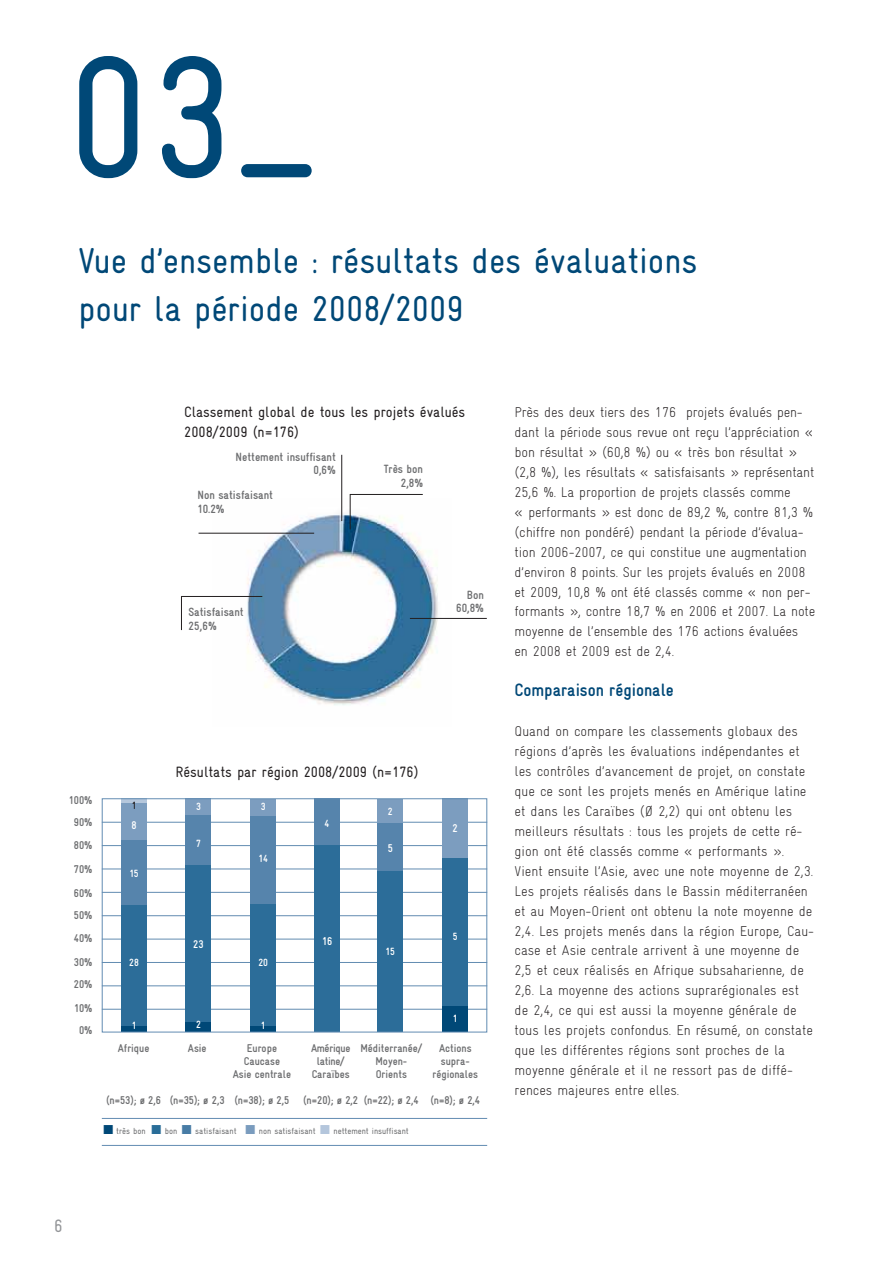
<style>
.page{position:relative;width:893px;height:1263px;background:#fff}
.page>*{position:absolute;margin:0;border:0;box-sizing:border-box;transform-origin:0 0}
.t1{font:condensed 174px "Gravur";color:#004877}
.t2{font:condensed 36px/48px "Gravur";color:#004877}
.t3{font:700 condensed 18px "Gravur";color:#004877}
.t4{font:condensed 18px "Gravur";color:#939598}
.t5{font:condensed 15px/20px "Gravur";color:#231f20}
.t6{font:300 condensed 14.25px/20px "Gravur";color:#231f20}
.t7{font:700 condensed 12px/13.5px "Gravur";color:#6d6e70;text-align:right}
.t8{font:700 condensed 11.4px/12.9px "Gravur";color:#6d6e70;text-align:center}
.t9{font:700 condensed 11.4px/12.9px "Gravur";letter-spacing:-.025em;color:#6d6e70;text-align:center}
.t10{font:700 condensed 11.4px "Gravur";color:#fff}
.t11{font:700 condensed 11.25px "Gravur";color:#fff}
.t12{font:700 condensed 10.5px "Gravur";color:#fff}
.t13{font:700 condensed 10.5px "Gravur";color:#231f20}
.t14{font:condensed 8.85px "Gravur";color:#6d6e70}
.s1{color:#004877}
.s2{color:#296d98}
.s3{color:#487ca5}
.s4{color:#7a9cbe}
.s5{color:#b4c6dc}
</style>
<div class="page">
<hr style="left:102px;top:822px;width:385px;height:1px;background:#628cb1">
<hr style="left:102px;top:845px;width:385px;height:1px;background:#628cb1">
<hr style="left:102px;top:869px;width:385px;height:1px;background:#628cb1">
<hr style="left:102px;top:892px;width:385px;height:1px;background:#628cb1">
<hr style="left:102px;top:915px;width:385px;height:1px;background:#628cb1">
<hr style="left:102px;top:939px;width:385px;height:1px;background:#628cb1">
<hr style="left:102px;top:962px;width:385px;height:1px;background:#628cb1">
<hr style="left:102px;top:985px;width:385px;height:1px;background:#628cb1">
<hr style="left:102px;top:1009px;width:385px;height:1px;background:#628cb1">
<img style="left:213px;top:499px;width:238px;height:206px">
<hr style="left:410px;top:618px;width:77px;height:1px;background:#231f20">
<hr style="left:341px;top:455px;width:1px;height:66px;background:#231f20">
<hr style="left:198px;top:533px;width:116px;height:1px;background:#231f20">
<hr style="left:181px;top:596px;width:81px;height:1px;background:#231f20">
<hr style="left:102px;top:1118px;width:385px;height:1px;background:#628cb2">
<hr style="left:102px;top:1145px;width:385px;height:1px;background:#628cb2">
<div style="left:121px;top:803px;width:26px;height:191px;background:#7c9dbf"></div>
<hr style="left:121px;top:799px;width:26px;height:4px;background:#b5c7dc">
<svg style="left:121px;top:1025px;width:26px;height:5px"></svg>
<div style="left:121px;top:840px;width:26px;height:154px;background:#5684ac"></div>
<div style="left:186px;top:799px;width:25px;height:233px;background:#004877"></div>
<div style="left:186px;top:799px;width:25px;height:27px;background:#7c9dbf"></div>
<div style="left:186px;top:816px;width:25px;height:178px;background:#5684ac"></div>
<div style="left:186px;top:865px;width:25px;height:157px;background:#2c6d99"></div>
<div style="left:121px;top:905px;width:26px;height:120px;background:#2c6d99"></div>
<div style="left:442px;top:799px;width:25px;height:195px;background:#7c9dbf"></div>
<div style="left:442px;top:858px;width:25px;height:149px;background:#2c6d99"></div>
<div style="left:442px;top:1006px;width:25px;height:26px;background:#004877"></div>
<div style="left:377px;top:822px;width:26px;height:172px;background:#5684ac"></div>
<div style="left:377px;top:799px;width:26px;height:23px;background:#7c9dbf"></div>
<div style="left:377px;top:871px;width:26px;height:161px;background:#2c6d99"></div>
<div style="left:250px;top:816px;width:25px;height:178px;background:#5684ac"></div>
<div style="left:250px;top:905px;width:25px;height:121px;background:#2c6d99"></div>
<div style="left:314px;top:799px;width:25px;height:195px;background:#5684ac"></div>
<div style="left:314px;top:845px;width:25px;height:187px;background:#2c6d99"></div>
<div style="left:250px;top:1026px;width:25px;height:6px;background:#004877"></div>
<div style="left:250px;top:799px;width:25px;height:17px;background:#7c9dbf"></div>
<svg style="left:349px;top:494px;width:74px;height:36px"></svg>
<div style="left:102px;top:798px;width:385px;height:234px;border:1px solid #628cb2"></div>
<hr style="left:181px;top:596px;width:1px;height:34px;background:#231f20">
<h1 class="t1" style="left:67px;top:51px;width:254px">03_</h1>
<h2 class="t2" style="left:78px;top:241px;width:621px">Vue d’ensemble : résultats des évaluations pour la période 2008/2009</h2>
<p class="t5" style="left:184px;top:403px;width:282px">Classement global de tous les projets évalués<br>2008/2009 (n=176)</p>
<p class="t7" style="left:235px;top:451px;width:102px">Nettement insuffisant<br>0,6%</p>
<p class="t7" style="left:197px;top:490px;width:77px;text-align:left">Non satisfaisant<br>10.2%</p>
<p class="t7" style="left:383px;top:464px;width:41px">Très bon<br>2,8%</p>
<p class="t7" style="left:467px;top:589px;width:19px">Bon</p>
<p class="t7" style="left:188px;top:606px;width:57px">Satisfaisant</p>
<p class="t7" style="left:456px;top:603px;width:29px">60,8%</p>
<p class="t7" style="left:188px;top:620px;width:30px">25,6%</p>
<p class="t8" style="left:69px;top:794px;width:25px">100%</p>
<p class="t8" style="left:74px;top:839px;width:20px">80%</p>
<p class="t8" style="left:74px;top:817px;width:20px">90%</p>
<p class="t8" style="left:74px;top:864px;width:20px">70%</p>
<p class="t8" style="left:74px;top:910px;width:20px">50%</p>
<p class="t8" style="left:74px;top:957px;width:20px">30%</p>
<p class="t8" style="left:74px;top:1003px;width:20px">10%</p>
<p class="t8" style="left:74px;top:887px;width:20px">60%</p>
<p class="t8" style="left:74px;top:932px;width:20px">40%</p>
<p class="t8" style="left:74px;top:979px;width:20px">20%</p>
<p class="t8" style="left:79px;top:1025px;width:15px">0%</p>
<p class="t13" style="left:132px;top:802px;width:6px">1</p>
<p class="t11" style="left:131px;top:821px;width:7px">8</p>
<p class="t12" style="left:129px;top:870px;width:11px">15</p>
<p class="t5" style="left:175px;top:764px;width:245px">Résultats par région 2008/2009 (n=176)</p>
<p class="t12" style="left:196px;top:803px;width:6px">3</p>
<p class="t12" style="left:196px;top:839px;width:6px">7</p>
<p class="t12" style="left:261px;top:802px;width:6px">3</p>
<p class="t12" style="left:258px;top:855px;width:11px">14</p>
<p class="t12" style="left:324px;top:819px;width:6px">4</p>
<p class="t12" style="left:388px;top:807px;width:6px">2</p>
<p class="t10" style="left:387px;top:844px;width:7px">5</p>
<p class="t10" style="left:452px;top:824px;width:7px">2</p>
<p class="t12" style="left:129px;top:958px;width:11px">28</p>
<p class="t11" style="left:193px;top:940px;width:12px">23</p>
<p class="t12" style="left:258px;top:959px;width:11px">20</p>
<p class="t10" style="left:322px;top:937px;width:12px">16</p>
<p class="t12" style="left:385px;top:948px;width:11px">15</p>
<p class="t12" style="left:452px;top:932px;width:6px">5</p>
<p class="t12" style="left:132px;top:1022px;width:6px">1</p>
<p class="t12" style="left:196px;top:1020px;width:6px">2</p>
<p class="t12" style="left:261px;top:1022px;width:6px">1</p>
<p class="t8" style="left:360px;top:1043px;width:63px">Méditerranée/<br>Moyen-<br>Orients</p>
<p class="t8" style="left:364px;top:1095px;width:57px">(n=22); ø 2,4</p>
<p class="t8" style="left:118px;top:1043px;width:33px">Afrique</p>
<p class="t8" style="left:188px;top:1043px;width:20px">Asie</p>
<p class="t9" style="left:311px;top:1043px;width:41px">Amérique latine/<br>Caraïbes</p>
<p class="t8" style="left:303px;top:1095px;width:57px">(n=20); ø 2,2</p>
<p class="t8" style="left:233px;top:1043px;width:60px">Europe<br>Caucase<br>Asie centrale</p>
<p class="t8" style="left:234px;top:1095px;width:56px">(n=38); ø 2,5</p>
<p class="t8" style="left:106px;top:1095px;width:56px">(n=53); ø 2,6</p>
<p class="t14" style="left:103px;top:1128px;width:307px"><span class="s1">■</span> très bon <span class="s2">■</span> bon <span class="s3">■</span> satisfaisant <span class="s4">■</span> non satisfaisant <span class="s5">■</span> nettement insuffisant</p>
<p class="t8" style="left:170px;top:1095px;width:56px">(n=35); ø 2,3</p>
<p class="t12" style="left:453px;top:1014px;width:6px">1</p>
<p class="t8" style="left:432px;top:1043px;width:47px">Actions supra&shy;régionales</p>
<p class="t8" style="left:430px;top:1095px;width:51px">(n=8); ø 2,4</p>
<p class="t6" style="left:514px;top:404px;width:302px">Près des deux tiers des 176 projets évalués pen&shy;dant la période sous revue ont reçu l’appréciation « bon résultat » (60,8 %) ou « très bon résultat » (2,8 %), les résultats « satisfaisants » représentant 25,6 %. La proportion de projets classés comme<br>« performants » est donc de 89,2 %, contre 81,3 % (chiffre non pondéré) pendant la période d’évalua&shy;tion 2006-2007, ce qui constitue une augmentation d’environ 8 points. Sur les projets évalués en 2008 et 2009, 10,8 % ont été classés comme « non per&shy;formants », contre 18,7 % en 2006 et 2007. La note moyenne de l’ensemble des 176 actions évaluées<br>en 2008 et 2009 est de 2,4.</p>
<p class="t3" style="left:514px;top:683px;width:161px">Comparaison régionale</p>
<p class="t6" style="left:514px;top:723px;width:301px">Quand on compare les classements globaux des régions d’après les évaluations indépendantes et les contrôles d’avancement de projet, on constate que ce sont les projets menés en Amérique latine et dans les Caraïbes (Ø 2,2) qui ont obtenu les meilleurs résultats : tous les projets de cette ré&shy;gion ont été classés comme « performants ».<br>Vient ensuite l’Asie, avec une note moyenne de 2,3.<br>Les projets réalisés dans le Bassin méditerranéen et au Moyen-Orient ont obtenu la note moyenne de 2,4. Les projets menés dans la région Europe, Cau&shy;case et Asie centrale arrivent à une moyenne de 2,5 et ceux réalisés en Afrique subsaharienne, de 2,6. La moyenne des actions suprarégionales est de 2,4, ce qui est aussi la moyenne générale de tous les projets confondus. En résumé, on constate que les différentes régions sont proches de la moyenne générale et il ne ressort pas de diffé&shy;rences majeures entre elles.</p>
<p class="t4" style="left:54px;top:1219px;width:10px">6</p>
</div>
